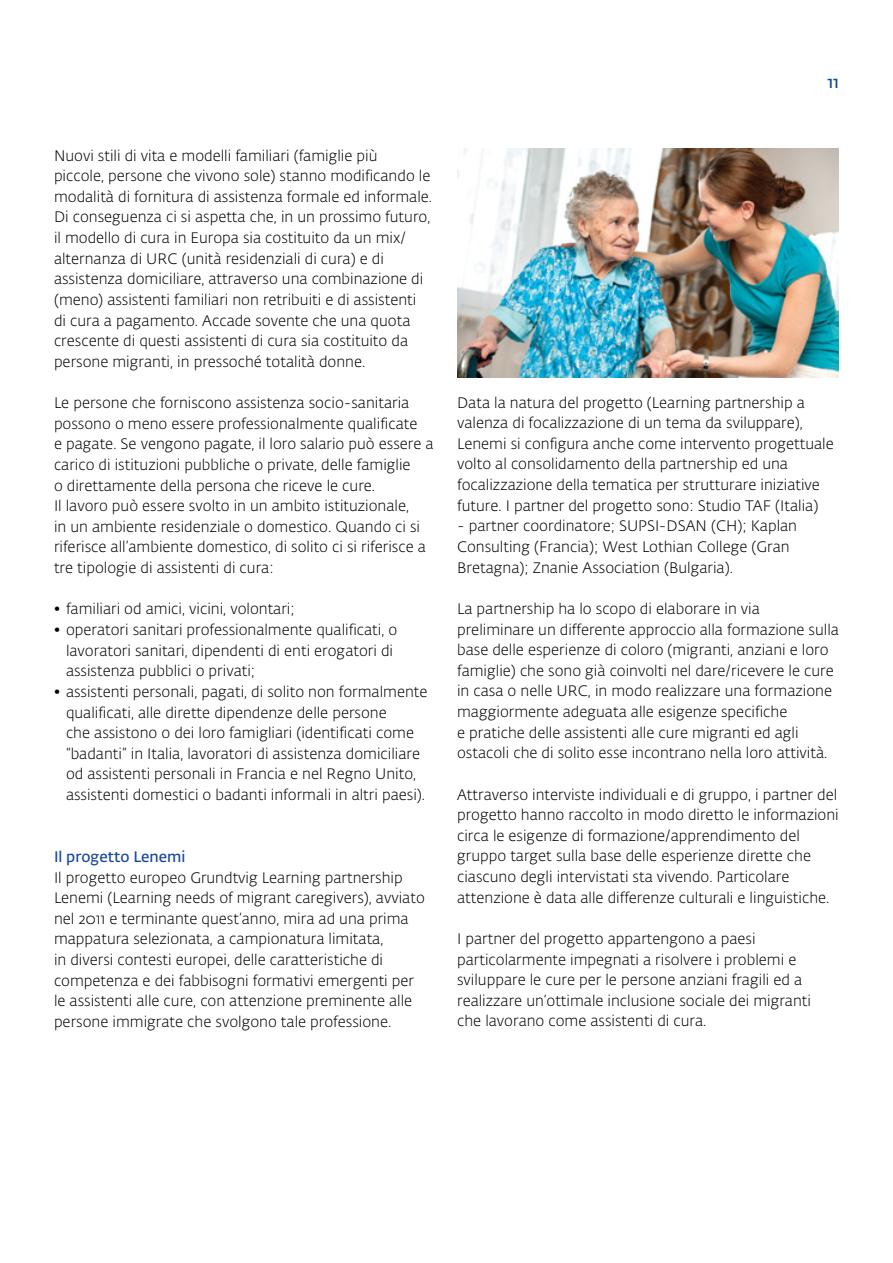
<style>
.page{position:relative;width:893px;height:1263px;background:#fff}
.page>*{position:absolute;margin:0;border:0;box-sizing:border-box;transform-origin:0 0}
.t1{font:600 16.5px "SUPSI Fedra Sans";color:#17479e}
.t2{font:300 15px/20.7px "SUPSI Fedra Sans";color:#000}
.t3{font:600 15px "SUPSI Fedra Sans";color:#17479e}
</style>
<div class="page">
<img style="left:457px;top:149px;width:382px;height:229px">
<p class="t1" style="left:827px;top:72px;width:13px">11</p>
<p class="t2" style="left:54px;top:145px;width:380px">Nuovi stili di vita e modelli familiari (famiglie più<br>piccole, persone che vivono sole) stanno modificando le modalità di fornitura di assistenza formale ed informale.<br>Di conseguenza ci si aspetta che, in un prossimo futuro, il modello di cura in Europa sia costituito da un mix/ alternanza di URC (unità residenziali di cura) e di assistenza domiciliare, attraverso una combinazione di (meno) assistenti familiari non retribuiti e di assistenti di cura a pagamento. Accade sovente che una quota crescente di questi assistenti di cura sia costituito da persone migranti, in pressoché totalità donne.</p>
<p class="t2" style="left:54px;top:393px;width:381px">Le persone che forniscono assistenza socio-sanitaria possono o meno essere professionalmente qualificate<br>e pagate. Se vengono pagate, il loro salario può essere a carico di istituzioni pubbliche o private, delle famiglie<br>o direttamente della persona che riceve le cure.<br>Il lavoro può essere svolto in un ambito istituzionale,<br>in un ambiente residenziale o domestico. Quando ci si riferisce all’ambiente domestico, di solito ci si riferisce a tre tipologie di assistenti di cura:</p>
<p class="t2" style="left:54px;top:599px;width:242px">• familiari od amici, vicini, volontari;</p>
<p class="t2" style="left:66px;top:620px;width:333px;text-indent:-12px">• operatori sanitari professionalmente qualificati, o lavoratori sanitari, dipendenti di enti erogatori di assistenza pubblici o privati;</p>
<p class="t2" style="left:66px;top:681px;width:363px;text-indent:-12px">• assistenti personali, pagati, di solito non formalmente qualificati, alle dirette dipendenze delle persone<br>che assistono o dei loro famigliari (identificati come “badanti” in Italia, lavoratori di assistenza domiciliare od assistenti personali in Francia e nel Regno Unito, assistenti domestici o badanti informali in altri paesi).</p>
<p class="t3" style="left:54px;top:847px;width:133px">Il progetto Lenemi</p>
<p class="t2" style="left:54px;top:867px;width:372px">Il progetto europeo Grundtvig Learning partnership Lenemi (Learning needs of migrant caregivers), avviato nel 2011 e terminante quest’anno, mira ad una prima mappatura selezionata, a campionatura limitata,<br>in diversi contesti europei, delle caratteristiche di competenza e dei fabbisogni formativi emergenti per le assistenti alle cure, con attenzione preminente alle persone immigrate che svolgono tale professione.</p>
<p class="t2" style="left:457px;top:392px;width:378px">Data la natura del progetto (Learning partnership a valenza di focalizzazione di un tema da sviluppare), Lenemi si configura anche come intervento progettuale volto al consolidamento della partnership ed una focalizzazione della tematica per strutturare iniziative future. I partner del progetto sono: Studio TAF (Italia)</p>
<p class="t2" style="left:457px;top:516px;width:341px">- partner coordinatore; SUPSI-DSAN (CH); Kaplan<br>Consulting (Francia); West Lothian College (Gran<br>Bretagna); Znanie Association (Bulgaria).</p>
<p class="t2" style="left:457px;top:598px;width:383px">La partnership ha lo scopo di elaborare in via preliminare un differente approccio alla formazione sulla base delle esperienze di coloro (migranti, anziani e loro famiglie) che sono già coinvolti nel dare/ricevere le cure in casa o nelle URC, in modo realizzare una formazione maggiormente adeguata alle esigenze specifiche<br>e pratiche delle assistenti alle cure migranti ed agli ostacoli che di solito esse incontrano nella loro attività.</p>
<p class="t2" style="left:457px;top:784px;width:383px">Attraverso interviste individuali e di gruppo, i partner del progetto hanno raccolto in modo diretto le informazioni circa le esigenze di formazione/apprendimento del gruppo target sulla base delle esperienze dirette che ciascuno degli intervistati sta vivendo. Particolare attenzione è data alle differenze culturali e linguistiche.</p>
<p class="t2" style="left:457px;top:928px;width:355px">I partner del progetto appartengono a paesi particolarmente impegnati a risolvere i problemi e sviluppare le cure per le persone anziani fragili ed a realizzare un’ottimale inclusione sociale dei migranti che lavorano come assistenti di cura.</p>
</div>
